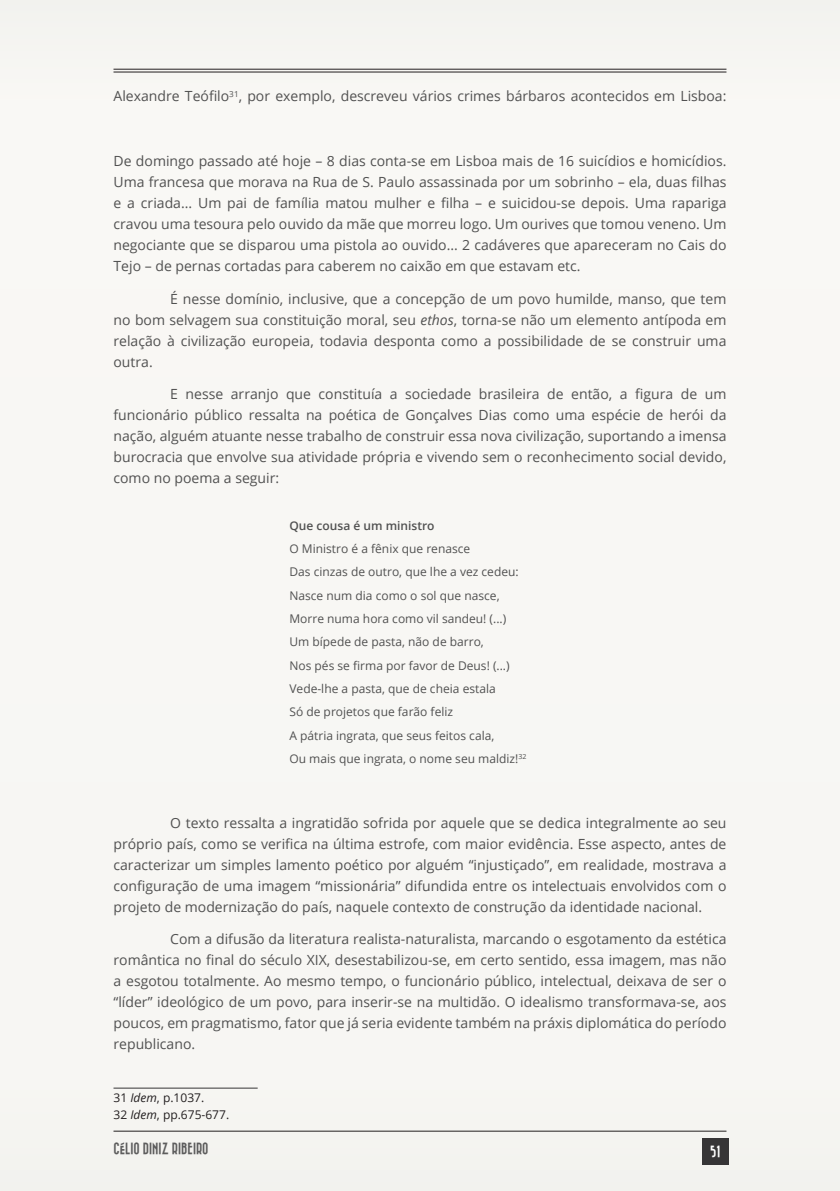
<style>
.page{position:relative;width:840px;height:1191px;background:#fff}
.page>*{position:absolute;margin:0;border:0;box-sizing:border-box;transform-origin:0 0}
.TEXTO{font:14px/21px "Open Sans";color:#515151;text-align:justify}
.TEXTO-2{font:12px "Open Sans";color:#515151}
.t1{font:12px "Open Sans";color:#231f20}
.TEXTO-3{font:600 12px "Open Sans";color:#515151}
.t2{font:12px "Bazar";color:#5d5d5d}
.t3{font:12px "Bazar";color:#fff}
.s1{font-style:italic}
</style>
<div class="page">
<div style="left:0;top:0;width:839px;height:1190px;background:#f8f7f4"></div>
<hr style="left:113px;top:69px;width:613px;height:1px;background:#231f20">
<hr style="left:113px;top:72px;width:613px;height:1px;background:#231f20">
<hr style="left:113px;top:1130px;width:613px;height:1px;background:#231f20">
<div style="left:701px;top:1138px;width:27px;height:27px;background:#363536"></div>
<hr style="left:113px;top:1087px;width:144px;height:1px;background:#363536">
<p class="TEXTO" style="left:113px;top:85px;width:614px">Alexandre Teófilo<sup>31</sup>, por exemplo, descreveu vários crimes bárbaros acontecidos em Lisboa:</p>
<p class="TEXTO" style="left:113px;top:150px;width:614px">De domingo passado até hoje – 8 dias conta-se em Lisboa mais de 16 suicídios e homicídios.<br>Uma francesa que morava na Rua de S. Paulo assassinada por um sobrinho – ela, duas filhas e a criada... Um pai de família matou mulher e filha – e suicidou-se depois. Uma rapariga cravou uma tesoura pelo ouvido da mãe que morreu logo. Um ourives que tomou veneno. Um negociante que se disparou uma pistola ao ouvido... 2 cadáveres que apareceram no Cais do Tejo – de pernas cortadas para caberem no caixão em que estavam etc.</p>
<p class="TEXTO" style="left:113px;top:287px;width:614px;text-indent:57px">É nesse domínio, inclusive, que a concepção de um povo humilde, manso, que tem no bom selvagem sua constituição moral, seu <span class="s1">ethos</span>, torna-se não um elemento antípoda em relação à civilização europeia, todavia desponta como a possibilidade de se construir uma outra.</p>
<p class="TEXTO" style="left:113px;top:383px;width:614px;text-indent:57px">E nesse arranjo que constituía a sociedade brasileira de então, a figura de um funcionário público ressalta na poética de Gonçalves Dias como uma espécie de herói da nação, alguém atuante nesse trabalho de construir essa nova civilização, suportando a imensa burocracia que envolve sua atividade própria e vivendo sem o reconhecimento social devido, como no poema a seguir:</p>
<p class="TEXTO-3" style="left:289px;top:517px;width:147px">Que cousa é um ministro</p>
<p class="TEXTO-2" style="left:289px;top:540px;width:182px">O Ministro é a fênix que renasce</p>
<p class="TEXTO-2" style="left:289px;top:564px;width:230px">Das cinzas de outro, que lhe a vez cedeu:</p>
<p class="TEXTO-2" style="left:289px;top:587px;width:211px">Nasce num dia como o sol que nasce,</p>
<p class="TEXTO-2" style="left:289px;top:610px;width:218px">Morre numa hora como vil sandeu! (...)</p>
<p class="TEXTO-2" style="left:289px;top:634px;width:196px">Um bípede de pasta, não de barro,</p>
<p class="TEXTO-2" style="left:289px;top:657px;width:222px">Nos pés se firma por favor de Deus! (...)</p>
<p class="TEXTO-2" style="left:289px;top:680px;width:208px">Vede-lhe a pasta, que de cheia estala</p>
<p class="TEXTO-2" style="left:289px;top:704px;width:165px">Só de projetos que farão feliz</p>
<p class="TEXTO-2" style="left:289px;top:727px;width:206px">A pátria ingrata, que seus feitos cala,</p>
<p class="TEXTO-2" style="left:289px;top:750px;width:238px">Ou mais que ingrata, o nome seu maldiz!<sup>32</sup></p>
<p class="TEXTO" style="left:113px;top:812px;width:614px;text-indent:57px">O texto ressalta a ingratidão sofrida por aquele que se dedica integralmente ao seu próprio país, como se verifica na última estrofe, com maior evidência. Esse aspecto, antes de caracterizar um simples lamento poético por alguém “injustiçado”, em realidade, mostrava a configuração de uma imagem “missionária” difundida entre os intelectuais envolvidos com o projeto de modernização do país, naquele contexto de construção da identidade nacional.</p>
<p class="TEXTO" style="left:113px;top:928px;width:614px;text-indent:57px">Com a difusão da literatura realista-naturalista, marcando o esgotamento da estética romântica no final do século XIX, desestabilizou-se, em certo sentido, essa imagem, mas não a esgotou totalmente. Ao mesmo tempo, o funcionário público, intelectual, deixava de ser o “líder” ideológico de um povo, para inserir-se na multidão. O idealismo transformava-se, aos poucos, em pragmatismo, fator que já seria evidente também na práxis diplomática do período republicano.</p>
<p class="t1" style="left:113px;top:1089px;width:92px">31 <span class="s1">Idem</span>, p.1037.</p>
<p class="t1" style="left:113px;top:1106px;width:117px">32 <span class="s1">Idem</span>, pp.675-677.</p>
<p class="t2" style="left:113px;top:1142px;width:96px">CÉLIO DINIZ RIBEIRO</p>
<p class="t3" style="left:709px;top:1145px;width:12px">51</p>
</div>
